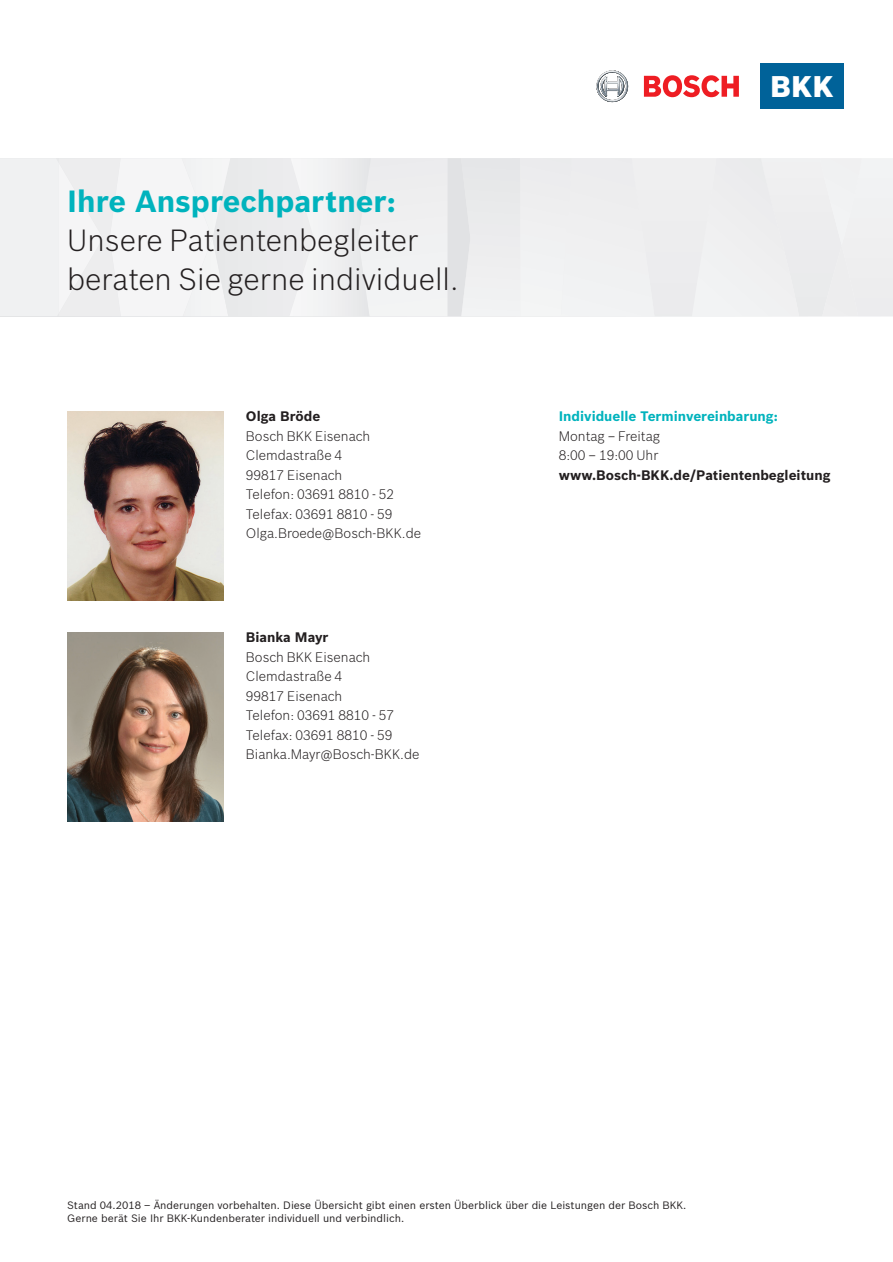
<style>
.page{position:relative;width:893px;height:1262px;background:#fff}
.page>*{position:absolute;margin:0;border:0;box-sizing:border-box;transform-origin:0 0}
.t1{font:300 30px/39px "Bosch Sans";color:#231f20}
.t2{font:700 30px "Bosch Sans";color:#00b3bd}
.t3{font:900 29.25px "Bosch Sans";color:#fff}
.t4{font:300 13.5px/19.5px "Bosch Sans";color:#231f20}
.t5{font:700 13.5px "Bosch Sans";color:#231f20}
.t6{font:700 13.5px "Bosch Sans";color:#00b3bd}
.t7{font:10.5px/13.5px "Bosch Sans";color:#231f20}
</style>
<div class="page">
<div style="left:0;top:158px;width:892px;height:158px;background:#efeff0"></div>
<svg style="left:643px;top:75px;width:95px;height:22px"></svg>
<svg style="left:596px;top:70px;width:32px;height:32px"></svg>
<div style="left:759px;top:63px;width:84px;height:46px;background:#006299"></div>
<img style="left:67px;top:411px;width:156px;height:189px">
<img style="left:67px;top:632px;width:156px;height:190px">
<h1 class="t2" style="left:67px;top:179px;width:330px">Ihre Ansprechpartner:</h1>
<h1 class="t1" style="left:67px;top:219px;width:393px">Unsere Patientenbegleiter beraten Sie gerne individuell.</h1>
<p class="t5" style="left:246px;top:406px;width:76px">Olga Bröde</p>
<p class="t4" style="left:246px;top:425px;width:177px">Bosch BKK Eisenach<br>Clemdastraße 4<br>99817 Eisenach<br>Telefon: 03691 8810 - 52<br>Telefax: 03691 8810 - 59<br>Olga.Broede@Bosch-BKK.de</p>
<p class="t5" style="left:246px;top:627px;width:84px">Bianka Mayr</p>
<p class="t4" style="left:246px;top:646px;width:175px">Bosch BKK Eisenach<br>Clemdastraße 4<br>99817 Eisenach<br>Telefon: 03691 8810 - 57<br>Telefax: 03691 8810 - 59<br>Bianka.Mayr@Bosch-BKK.de</p>
<h2 class="t3" style="left:769px;top:68px;width:65px">BKK</h2>
<p class="t6" style="left:558px;top:406px;width:220px">Individuelle Terminvereinbarung:</p>
<p class="t4" style="left:558px;top:425px;width:103px">Montag – Freitag<br>8:00 – 19:00 Uhr</p>
<p class="t5" style="left:558px;top:464px;width:273px">www.Bosch-BKK.de/Patientenbegleitung</p>
<p class="t7" style="left:67px;top:1197px;width:620px">Stand 04.2018 – Änderungen vorbehalten. Diese Übersicht gibt einen ersten Überblick über die Leistungen der Bosch BKK.<br>Gerne berät Sie Ihr BKK-Kundenberater individuell und verbindlich.</p>
</div>
